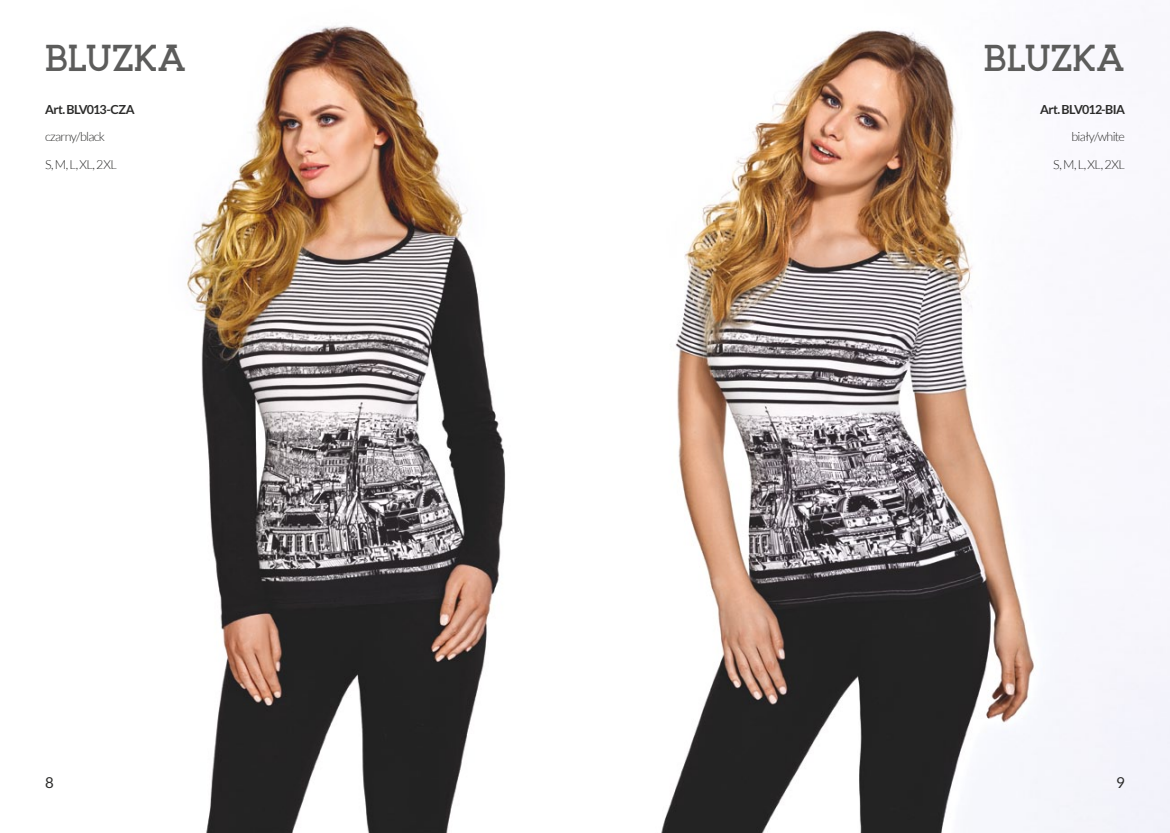
<style>
.page{position:relative;width:1170px;height:833px;background:#fff}
.page>*{position:absolute;margin:0;border:0;box-sizing:border-box;transform-origin:0 0}
.t1{font:35px "Arctic";color:#5c5c5b}
.t2{font:15px "Lato";color:#2b2b2a}
.t3{font:300 12.5px/27.2px "Lato";letter-spacing:-.05em;color:#2b2b2a;text-align:right}
.t4{font:700 12.5px "Lato";letter-spacing:-.05em;color:#2b2b2a}
</style>
<div class="page">
<img style="left:186px;top:25px;width:983px;height:808px">
<h1 class="t1" style="left:45px;top:39px;width:142px">BLUZKA</h1>
<p class="t4" style="left:45px;top:102px;width:91px">Art. BLV013-CZA</p>
<p class="t3" style="left:45px;top:123px;width:73px;text-align:left">czarny/black<br>S, M, L, XL, 2XL</p>
<h1 class="t1" style="left:983px;top:39px;width:142px">BLUZKA</h1>
<p class="t4" style="left:1040px;top:102px;width:86px">Art. BLV012-BIA</p>
<p class="t3" style="left:1053px;top:123px;width:73px">biały/white<br>S, M, L, XL, 2XL</p>
<p class="t2" style="left:45px;top:774px;width:10px">8</p>
<p class="t2" style="left:1116px;top:774px;width:10px">9</p>
</div>
